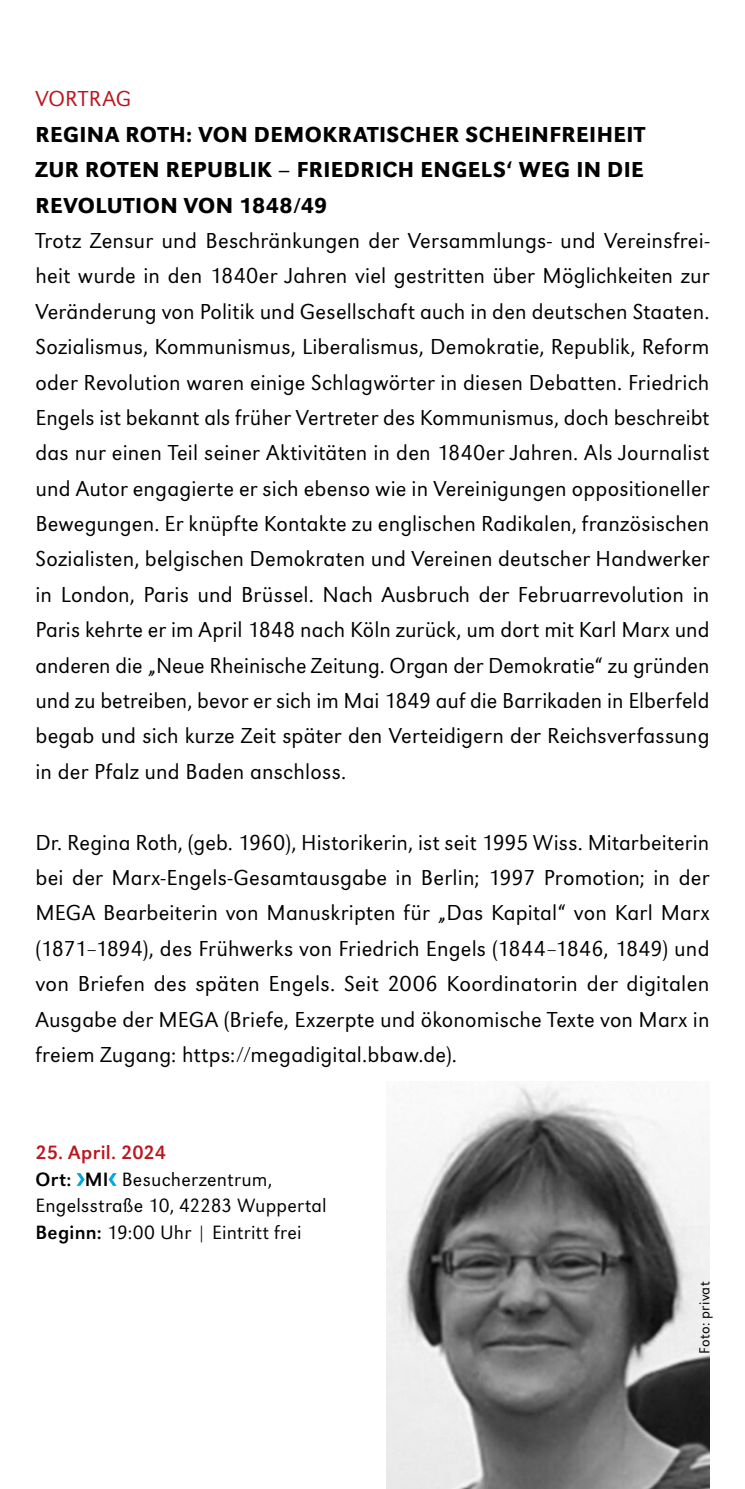
<style>
.page{position:relative;width:745px;height:1489px;background:#fff}
.page>*{position:absolute;margin:0;border:0;box-sizing:border-box;transform-origin:0 0}
.t1{font:300 22.5px/35.2px "URW Grotesk";letter-spacing:.01em;color:#000;text-align:justify}
.t2{font:500 22.5px/35.2px "URW Grotesk";letter-spacing:.02em;color:#000;text-align:justify}
.t3{font:300 22.5px "URW Grotesk";letter-spacing:.01em;color:#bc161f}
.t4{font:300 20px/26.5px "URW Grotesk";letter-spacing:.015em;color:#000}
.t5{font:300 15px "URW Grotesk";letter-spacing:.025em;color:#000}
.s1{font-weight:400;color:#bc161f}
.s2{font-weight:400}
</style>
<div class="page">
<svg style="left:76px;top:1173px;width:9px;height:12px"></svg>
<svg style="left:108px;top:1173px;width:9px;height:12px"></svg>
<img style="left:386px;top:1084px;width:323px;height:404px">
<p class="t3" style="left:35px;top:86px;width:97px">VORTRAG</p>
<p class="t2" style="left:35px;top:117px;width:610px">REGINA ROTH: VON DEMOKRATISCHER SCHEINFREIHEIT ZUR ROTEN REPUBLIK – FRIEDRICH ENGELS‘ WEG IN DIE REVOLUTION VON 1848/49</p>
<p class="t1" style="left:35px;top:223px;width:675px">Trotz Zensur und Beschränkungen der Versammlungs- und Vereinsfrei&shy;heit wurde in den 1840er Jahren viel gestritten über Möglichkeiten zur Veränderung von Politik und Gesellschaft auch in den deutschen Staaten.<br>Sozialismus, Kommunismus, Liberalismus, Demokratie, Republik, Reform oder Revolution waren einige Schlagwörter in diesen Debatten. Friedrich Engels ist bekannt als früher Vertreter des Kommunismus, doch beschreibt das nur einen Teil seiner Aktivitäten in den 1840er Jahren. Als Journalist und Autor engagierte er sich ebenso wie in Vereinigungen oppositioneller Bewegungen. Er knüpfte Kontakte zu englischen Radikalen, französischen Sozialisten, belgischen Demokraten und Vereinen deutscher Handwerker in London, Paris und Brüssel. Nach Ausbruch der Februarrevolution in Paris kehrte er im April 1848 nach Köln zurück, um dort mit Karl Marx und anderen die „Neue Rheinische Zeitung. Organ der Demokratie“ zu gründen und zu betreiben, bevor er sich im Mai 1849 auf die Barrikaden in Elberfeld begab und sich kurze Zeit später den Verteidigern der Reichsverfassung in der Pfalz und Baden anschloss.</p>
<p class="t1" style="left:35px;top:824px;width:675px">Dr. Regina Roth, (geb. 1960), Historikerin, ist seit 1995 Wiss. Mitarbeiterin bei der Marx-Engels-Gesamtausgabe in Berlin; 1997 Promotion; in der MEGA Bearbeiterin von Manuskripten für „Das Kapital“ von Karl Marx (1871–1894), des Frühwerks von Friedrich Engels (1844–1846, 1849) und von Briefen des späten Engels. Seit 2006 Koordinatorin der digitalen Ausgabe der MEGA (Briefe, Exzerpte und ökonomische Texte von Marx in freiem Zugang: https://megadigital.bbaw.de).</p>
<p class="t4" style="left:35px;top:1139px;width:292px"><span class="s1">25. April. 2024<br></span><span class="s2">Ort: MI</span> Besucherzentrum,<br>Engelsstraße 10, 42283 Wuppertal<br><span class="s2">Beginn:</span> 19:00 Uhr | Eintritt frei</p>
<p class="t5" style="left:695px;top:1353px;width:74px;rotate:-90deg">Foto: privat</p>
</div>
